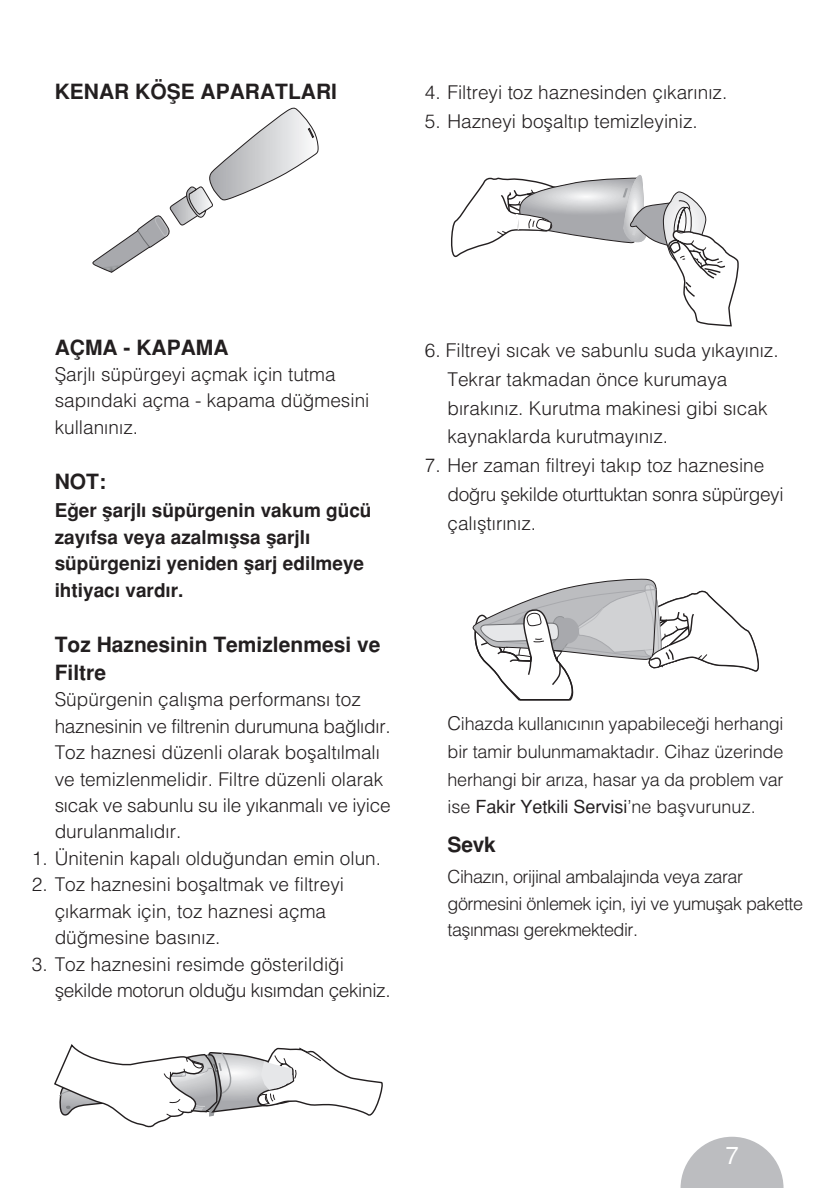
<style>
.page{position:relative;width:837px;height:1188px;background:#fff}
.page>*{position:absolute;margin:0;border:0;box-sizing:border-box;transform-origin:0 0}
.t1{font:24px "Helvetica BB";color:#fff}
.t2{font:21px/28.4px "Helvetica Bold BB";color:#231f20}
.t3{font:19px/26.4px "Helvetica Light BB";color:#231f20}
.t4{font:19px/26.4px "Helvetica Bold BB";color:#231f20}
.t5{font:19px/28.6px "Helvetica Light BB";letter-spacing:-.02em;color:#231f20}
.t6{font:18px/27.6px "Helvetica Light BB";letter-spacing:-.03em;color:#231f20;text-align:justify}
.t7{font:18px "Helvetica BB";color:#231f20}
.s1{font-size:19px}
.s2{font-family:"Helvetica Light BB"}
</style>
<div class="page">
<svg style="left:680px;top:1136px;width:103px;height:51px"></svg>
<svg style="left:92px;top:107px;width:227px;height:166px"></svg>
<svg style="left:54px;top:1045px;width:329px;height:83px"></svg>
<svg style="left:451px;top:175px;width:288px;height:152px"></svg>
<svg style="left:472px;top:578px;width:287px;height:123px"></svg>
<p class="t2" style="left:55px;top:79px;width:284px">KENAR KÖfiE APARATLARI</p>
<p class="t3" style="left:425px;top:81px;width:304px">4. Filtreyi toz haznesinden ç›kar›n›z.</p>
<p class="t3" style="left:425px;top:110px;width:274px">5. Hazneyi boflalt›p temizleyiniz.</p>
<p class="t2" style="left:55px;top:335px;width:175px">AÇMA - KAPAMA</p>
<p class="t3" style="left:55px;top:363px;width:316px">fiarjl› süpürgeyi açmak için tutma sap›ndaki açma - kapama dü¤mesini kullan›n›z.</p>
<p class="t2" style="left:55px;top:469px;width:53px">NOT:</p>
<p class="t4" style="left:55px;top:499px;width:318px">E¤er flarjl› süpürgenin vakum gücü zay›fsa veya azalm›flsa flarjl› süpürgenizi yeniden flarj edilmeye ihtiyac› vard›r.</p>
<p class="t2" style="left:55px;top:631px;width:327px">Toz Haznesinin Temizlenmesi ve<br>Filtre</p>
<p class="t3" style="left:55px;top:688px;width:337px">Süpürgenin çal›flma performans› toz haznesinin ve filtrenin durumuna ba¤l›d›r.<br>Toz haznesi düzenli olarak boflalt›lmal› ve temizlenmelidir. Filtre düzenli olarak s›cak ve sabunlu su ile y›kanmal› ve iyice durulanmal›d›r.</p>
<p class="t3" style="left:32px;top:846px;width:350px">1. Ünitenin kapal› oldu¤undan emin olun.</p>
<p class="t3" style="left:55px;top:873px;width:291px;text-indent:-23px">2. Toz haznesini boflaltmak ve filtreyi ç›karmak için, toz haznesi açma dü¤mesine bas›n›z.</p>
<p class="t3" style="left:55px;top:952px;width:337px;text-indent:-23px">3. Toz haznesini resimde gösterildi¤i flekilde motorun oldu¤u k›s›mdan çekiniz.</p>
<p class="t3" style="left:447px;top:338px;width:333px;line-height:28.6px;text-indent:-23px">6. Filtreyi s›cak ve sabunlu suda y›kay›n›z.<br>Tekrar takmadan önce kurumaya b›rak›n›z. Kurutma makinesi gibi s›cak kaynaklarda kurutmay›n›z.</p>
<p class="t5" style="left:447px;top:453px;width:337px;text-indent:-23px">7. Her zaman filtreyi tak›p toz haznesine do¤ru flekilde oturttuktan sonra süpürgeyi çal›flt›r›n›z.</p>
<p class="t6" style="left:447px;top:712px;width:337px"><span class="s1">C</span>ihazda kullanıcının yapabilece¤i herhangi bir tamir bulunmamaktadır. Cihaz üzerinde herhangi bir arıza, hasar ya da problem var</p>
<p class="t7" style="left:447px;top:800px;width:310px"><span class="s2">ise</span> Fakir Yetkili Servisi<span class="s2">’ne baflvurunuz.</span></p>
<p class="t2" style="left:447px;top:832px;width:50px">Sevk</p>
<p class="t6" style="left:447px;top:864px;width:357px;line-height:26.8px;text-align:left">Cihaz›n, orijinal ambalaj›nda veya zarar görmesini önlemek için, iyi ve yumuflak pakette tafl›nmas› gerekmektedir.</p>
<p class="t1" style="left:725px;top:1146px;width:15px">7</p>
</div>
